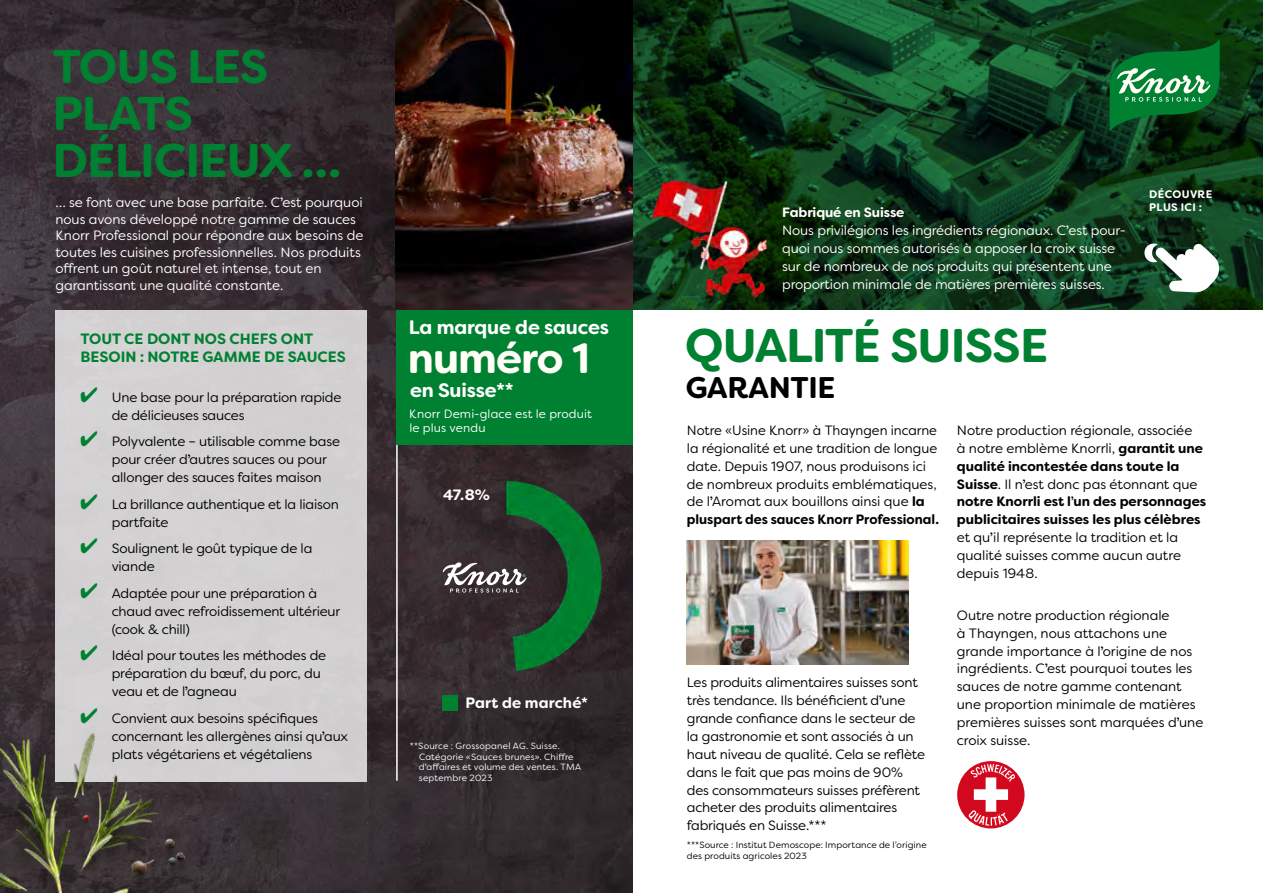
<style>
.page{position:relative;width:1263px;height:893px;background:#fff}
.page>*{position:absolute;margin:0;border:0;box-sizing:border-box;transform-origin:0 0}
.t1{font:700 47.25px/47.2px "Filson Soft";letter-spacing:-.025em;color:#008132}
.t2{font:700 42.45px "Filson Soft";letter-spacing:-.025em;color:#fffef7}
.t3{font:700 29.85px "Filson Soft";letter-spacing:-.015em;color:#000}
.t4{font:700 19.5px "Filson Soft";letter-spacing:-.01em;color:#fff}
.t5{font:700 15px/18px "Filson Soft";color:#008132}
.t6{font:700 15px "Filson Soft";letter-spacing:.01em;color:#fffef7}
.t7{font:13.5px/17.9px "Filson Soft";letter-spacing:-.01em;color:#000}
.t8{font:13.5px/16.5px "Filson Soft";letter-spacing:-.01em;color:#fff}
.t9{font:700 13.5px "Filson Soft";letter-spacing:-.01em;color:#fff}
.t10{font:12px/14.4px "Filson Soft";letter-spacing:.01em;color:#fff}
.t11{font:700 10.95px/12.1px "Filson Soft";letter-spacing:.03em;color:#fff}
.t12{font:9px/10.5px "Filson Soft";letter-spacing:.02em;color:#fff}
.t13{font:9px/10.8px "Filson Soft";letter-spacing:.01em;color:#000}
.s1{font-family:"Brandon Grotesque";font-weight:700}
.s2{font-weight:700}
</style>
<div class="page">
<svg style="left:633px;top:0;width:630px;height:310px;background:#0f3b1d"></svg>
<img style="left:0;top:0;width:633px;height:893px">
<div style="left:55px;top:310px;width:312px;height:471px;background:#d3d0d1"></div>
<svg style="left:957px;top:761px;width:67px;height:67px"></svg>
<img style="left:396px;top:0;width:237px;height:310px">
<img style="left:458px;top:461px;width:161px;height:230px">
<div style="left:442px;top:695px;width:16px;height:16px;background:#008132"></div>
<svg style="left:443px;top:562px;width:84px;height:31px"></svg>
<hr style="left:396px;top:443px;width:2px;height:338px;background:#fff">
<img style="left:650px;top:162px;width:120px;height:148px">
<img style="left:0;top:695px;width:217px;height:198px">
<div style="left:396px;top:310px;width:237px;height:134px;background:#008132"></div>
<svg style="left:1109px;top:39px;width:111px;height:92px;background:#1b713a"></svg>
<img style="left:687px;top:540px;width:221px;height:125px">
<svg style="left:1144px;top:243px;width:75px;height:50px"></svg>
<svg style="left:81px;top:708px;width:16px;height:15px"></svg>
<p class="t1" style="left:52px;top:43px;width:290px">TOUS LES<br>PLATS<br>DÉLICIEUX ...</p>
<p class="t8" style="left:55px;top:194px;width:309px">… se font avec une base parfaite. C<span class="s1">’</span>est pourquoi nous avons développé notre gamme de sauces Knorr Professional pour répondre aux besoins de toutes les cuisines professionnelles. Nos produits offrent un goût naturel et intense, tout en garantissant une qualité constante.</p>
<p class="t5" style="left:80px;top:330px;width:267px">TOUT CE DONT NOS CHEFS ONT<br>BESOIN : NOTRE GAMME DE SAUCES</p>
<p class="t7" style="left:112px;top:388px;width:231px">Une base pour la préparation rapide de délicieuses sauces</p>
<p class="t7" style="left:112px;top:432px;width:230px">Polyvalente – utilisable comme base pour créer d<span class="s1">’</span>autres sauces ou pour allonger des sauces faites maison</p>
<p class="t7" style="left:112px;top:495px;width:229px">La brillance authentique et la liaison partfaite</p>
<p class="t7" style="left:112px;top:539px;width:202px">Soulignent le goût typique de la viande</p>
<p class="t7" style="left:112px;top:584px;width:230px">Adaptée pour une préparation à chaud avec refroidissement ultérieur (cook &amp; chill)</p>
<p class="t7" style="left:112px;top:646px;width:216px">Idéal pour toutes les méthodes de préparation du bœuf, du porc, du veau et de l<span class="s1">’</span>agneau</p>
<p class="t7" style="left:112px;top:709px;width:238px">Convient aux besoins spécifiques concernant les allergènes ainsi qu<span class="s1">’</span>aux plats végétariens et végétaliens</p>
<p class="t4" style="left:409px;top:315px;width:202px">La marque de sauces</p>
<p class="t2" style="left:408px;top:331px;width:183px">numéro 1</p>
<p class="t4" style="left:410px;top:378px;width:105px">en Suisse**</p>
<p class="t10" style="left:409px;top:406px;width:184px">Knorr Demi-glace est le produit le plus vendu</p>
<p class="t6" style="left:443px;top:485px;width:48px">47.8%</p>
<p class="t6" style="left:465px;top:693px;width:124px">Part de marché*</p>
<p class="t12" style="left:419px;top:741px;width:164px;text-indent:-9px">**Source : Grossopanel AG. Suisse.<br>Catégorie «Sauces brunes». Chiffre d<span class="s1">’</span>affaires et volume des ventes. TMA septembre 2023</p>
<p class="t9" style="left:782px;top:204px;width:124px">Fabriqué en Suisse</p>
<p class="t8" style="left:782px;top:221px;width:345px;line-height:18px">Nous privilégions les ingrédients régionaux. C<span class="s1">’</span>est pour&shy;quoi nous sommes autorisés à apposer la croix suisse sur de nombreux de nos produits qui présentent une proportion minimale de matières premières suisses.</p>
<p class="t1" style="left:685px;top:322px;width:365px">QUALITÉ SUISSE</p>
<p class="t3" style="left:686px;top:368px;width:151px">GARANTIE</p>
<p class="t11" style="left:1149px;top:189px;width:65px">DÉCOUVRE<br>PLUS ICI :</p>
<p class="t7" style="left:687px;top:421px;width:254px">Notre «Usine Knorr» à Thayngen incarne la régionalité et une tradition de longue date. Depuis 1907, nous produisons ici de nombreux produits emblématiques, de l<span class="s1">’</span>Aromat aux bouillons ainsi que <span class="s2">la pluspart des sauces Knorr Professional.</span></p>
<p class="t7" style="left:687px;top:674px;width:240px">Les produits alimentaires suisses sont très tendance. Ils bénéficient d<span class="s1">’</span>une grande confiance dans le secteur de la gastronomie et sont associés à un haut niveau de qualité. Cela se reflète dans le fait que pas moins de 90% des consommateurs suisses préfèrent acheter des produits alimentaires fabriqués en Suisse.***</p>
<p class="t13" style="left:687px;top:840px;width:241px">***Source : Institut Demoscope: Importance de l’origine des produits agricoles 2023</p>
<p class="t7" style="left:957px;top:421px;width:251px">Notre production régionale, associée<br>à notre emblème Knorrli, <span class="s2">garantit une qualité incontestée dans toute la Suisse</span>. Il n<span class="s1">’</span>est donc pas étonnant que <span class="s2">notre Knorrli est l</span><span class="s1">’</span><span class="s2">un des personnages publicitaires suisses les plus célèbres </span>et qu<span class="s1">’</span>il représente la tradition et la qualité suisses comme aucun autre depuis 1948.</p>
<p class="t7" style="left:957px;top:606px;width:248px">Outre notre production régionale<br>à Thayngen, nous attachons une grande importance à l<span class="s1">’</span>origine de nos ingrédients. C<span class="s1">’</span>est pourquoi toutes les sauces de notre gamme contenant une proportion minimale de matières premières suisses sont marquées d<span class="s1">’</span>une croix suisse.</p>
</div>
